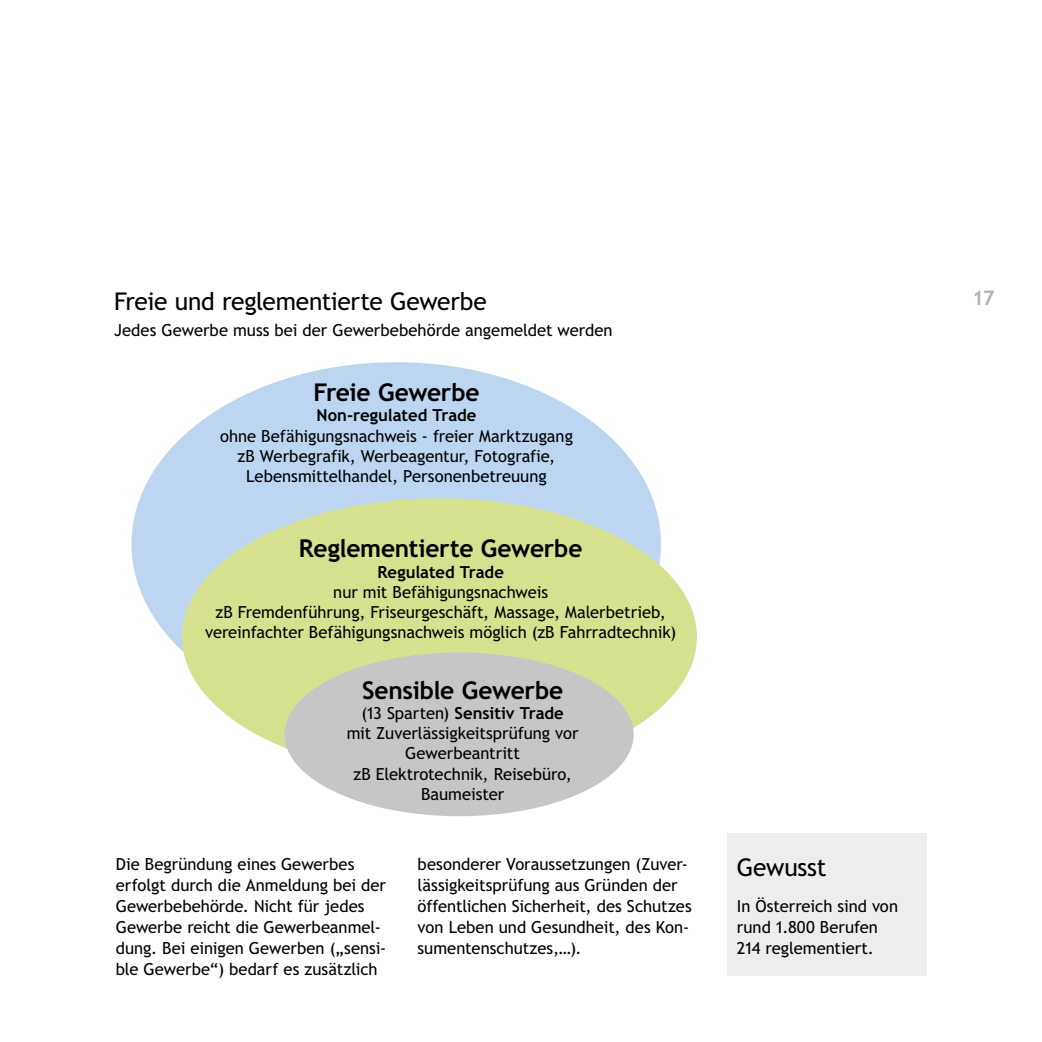
<style>
.page{position:relative;width:1042px;height:1042px;background:#fff}
.page>*{position:absolute;margin:0;border:0;box-sizing:border-box;transform-origin:0 0}
.t1{font:700 24.5px "Trebuchet SBG2";letter-spacing:-.01em;color:#000}
.t2{font:24.5px "Trebuchet SBG2";letter-spacing:-.015em;color:#000}
.t3{font:700 20.12px "Trebuchet SBG2";color:#b3b2b2}
.t4{font:16.62px/21px "Trebuchet SBG2";color:#000;text-align:center}
.t5{font:700 16.62px "Trebuchet SBG2";color:#000}
.s1{font-weight:700}
</style>
<div class="page">
<div style="left:131px;top:362px;width:530px;height:363px;background:#bcd6f1;border-radius:50%"></div>
<div style="left:182px;top:498px;width:515px;height:277px;background:#d6e190;border-radius:50%"></div>
<div style="left:284px;top:652px;width:350px;height:164px;background:#c6c6c6;border-radius:50%"></div>
<div style="left:727px;top:833px;width:199px;height:143px;background:#ededed"></div>
<h1 class="t2" style="left:114px;top:287px;width:374px">Freie und reglementierte Gewerbe</h1>
<p class="t4" style="left:114px;top:320px;width:500px">Jedes Gewerbe muss bei der Gewerbebehörde angemeldet werden</p>
<h1 class="t1" style="left:313px;top:377px;width:168px">Freie Gewerbe</h1>
<p class="t5" style="left:316px;top:405px;width:161px">Non-regulated Trade</p>
<p class="t4" style="left:220px;top:426px;width:354px;line-height:20.1px">ohne Befähigungsnachweis - freier Marktzugang zB Werbegrafik, Werbeagentur, Fotografie,<br>Lebensmittelhandel, Personenbetreuung</p>
<h1 class="t1" style="left:299px;top:533px;width:285px">Reglementierte Gewerbe</h1>
<p class="t5" style="left:377px;top:561px;width:128px">Regulated Trade</p>
<p class="t4" style="left:205px;top:582px;width:473px;line-height:20.1px">nur mit Befähigungsnachweis<br>zB Fremdenführung, Friseurgeschäft, Massage, Malerbetrieb, vereinfachter Befähigungsnachweis möglich (zB Fahrradtechnik)</p>
<h1 class="t1" style="left:362px;top:675px;width:203px">Sensible Gewerbe</h1>
<p class="t4" style="left:347px;top:703px;width:233px;line-height:20.1px">(13 Sparten) <span class="s1">Sensitiv Trade<br></span>mit Zuverlässigkeitsprüfung vor<br>Gewerbeantritt<br>zB Elektrotechnik, Reisebüro,<br>Baumeister</p>
<p class="t4" style="left:116px;top:854px;width:272px;text-align:left">Die Begründung eines Gewerbes erfolgt durch die Anmeldung bei der Gewerbebehörde. Nicht für jedes Gewerbe reicht die Gewerbeanmel&shy;dung. Bei einigen Gewerben („sensi&shy;ble Gewerbe“) bedarf es zusätzlich</p>
<p class="t4" style="left:418px;top:854px;width:276px;text-align:left">besonderer Voraussetzungen (Zuver&shy;lässigkeitsprüfung aus Gründen der öffentlichen Sicherheit, des Schutzes von Leben und Gesundheit, des Kon&shy;sumentenschutzes,…).</p>
<h1 class="t2" style="left:737px;top:852px;width:91px">Gewusst</h1>
<p class="t4" style="left:737px;top:896px;width:163px;text-align:left">In Österreich sind von rund 1.800 Berufen<br>214 reglementiert.</p>
<p class="t3" style="left:973px;top:285px;width:22px">17</p>
</div>
